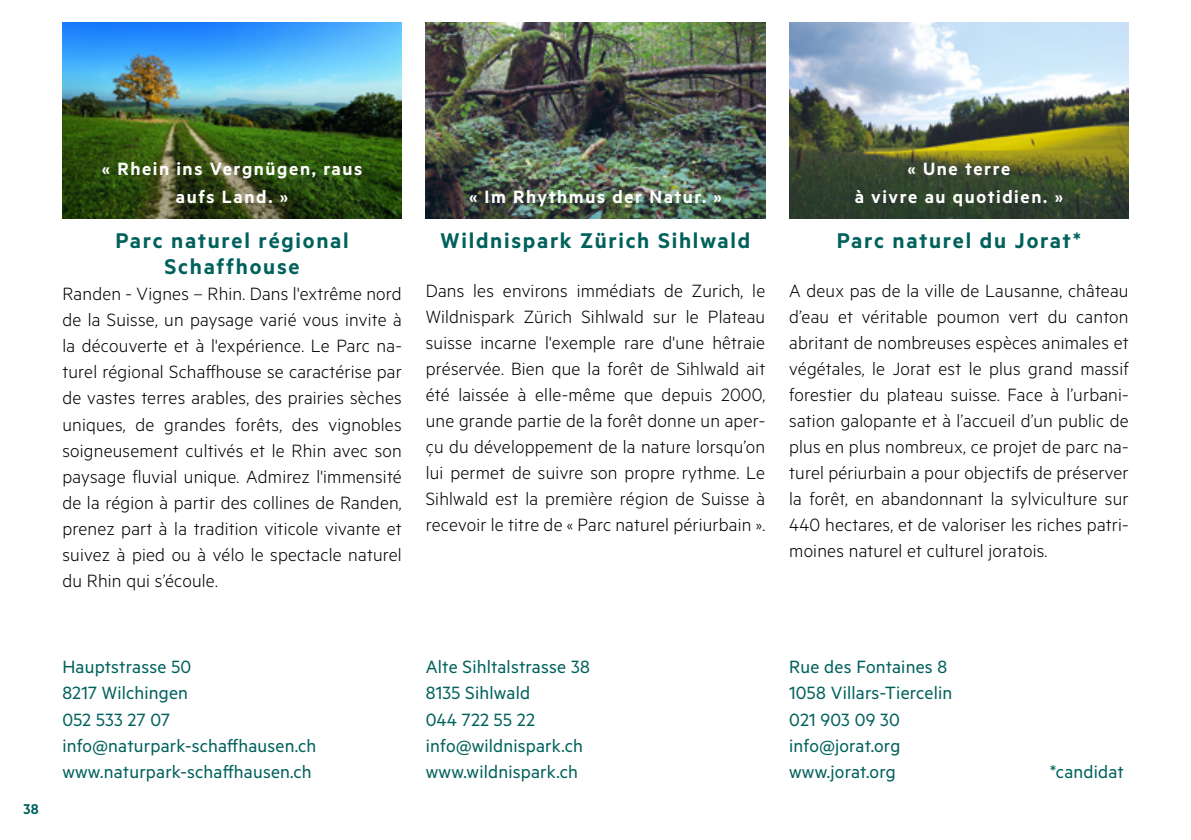
<style>
.page{position:relative;width:1191px;height:840px;background:#fff}
.page>*{position:absolute;margin:0;border:0;box-sizing:border-box;transform-origin:0 0}
.t1{font:600 24px/26px "Metric";letter-spacing:.07em;color:#00615c;text-align:center}
.t2{font:300 20px/26px "Metric";letter-spacing:.01em;color:#000;text-align:justify}
.t3{font:20px/26px "Metric";letter-spacing:.01em;color:#00615c}
.t4{font:600 20px/28px "Metric";letter-spacing:.08em;color:#fff;text-align:center}
.t5{font:600 16px "Metric";color:#00615c}
</style>
<div class="page">
<img style="left:62px;top:23px;width:340px;height:195px">
<img style="left:426px;top:23px;width:339px;height:195px">
<img style="left:789px;top:23px;width:339px;height:195px">
<p class="t4" style="left:102px;top:154px;width:262px">« Rhein ins Vergnügen, raus aufs Land. »</p>
<p class="t1" style="left:115px;top:227px;width:235px">Parc naturel régional<br>Schaffhouse</p>
<p class="t2" style="left:62px;top:280px;width:341px">Randen - Vignes – Rhin. Dans l'extrême nord de la Suisse, un paysage varié vous invite à la découverte et à l'expérience. Le Parc na&shy;turel régional Schaffhouse se caractérise par de vastes terres arables, des prairies sèches uniques, de grandes forêts, des vignobles soigneusement cultivés et le Rhin avec son paysage fluvial unique. Admirez l'immensité de la région à partir des collines de Randen, prenez part à la tradition viticole vivante et suivez à pied ou à vélo le spectacle naturel du Rhin qui s’écoule.</p>
<p class="t4" style="left:469px;top:182px;width:254px">« Im Rhythmus der Natur. »</p>
<p class="t1" style="left:440px;top:227px;width:311px">Wildnispark Zürich Sihlwald</p>
<p class="t2" style="left:426px;top:277px;width:341px">Dans les environs immédiats de Zurich, le Wildnispark Zürich Sihlwald sur le Plateau suisse incarne l'exemple rare d'une hêtraie préservée. Bien que la forêt de Sihlwald ait été laissée à elle-même que depuis 2000, une grande partie de la forêt donne un aper&shy;çu du développement de la nature lorsqu’on lui permet de suivre son propre rythme. Le Sihlwald est la première région de Suisse à recevoir le titre de « Parc naturel périurbain ».</p>
<p class="t4" style="left:854px;top:154px;width:210px">« Une terre<br>à vivre au quotidien. »</p>
<p class="t1" style="left:836px;top:227px;width:246px">Parc naturel du Jorat*</p>
<p class="t2" style="left:789px;top:277px;width:341px">A deux pas de la ville de Lausanne, château d’eau et véritable poumon vert du canton abritant de nombreuses espèces animales et végétales, le Jorat est le plus grand massif forestier du plateau suisse. Face à l’urbani&shy;sation galopante et à l’accueil d’un public de plus en plus nombreux, ce projet de parc na&shy;turel périurbain a pour objectifs de préserver la forêt, en abandonnant la sylviculture sur 440 hectares, et de valoriser les riches patri&shy;moines naturel et culturel joratois.</p>
<p class="t5" style="left:24px;top:799px;width:17px">38</p>
<p class="t3" style="left:62px;top:653px;width:255px">Hauptstrasse 50<br>8217 Wilchingen<br>052 533 27 07 info@naturpark-schaffhausen.ch www.naturpark-schaffhausen.ch</p>
<p class="t3" style="left:426px;top:653px;width:165px">Alte Sihltalstrasse 38<br>8135 Sihlwald<br>044 722 55 22 info@wildnispark.ch www.wildnispark.ch</p>
<p class="t3" style="left:789px;top:653px;width:165px">Rue des Fontaines 8<br>1058 Villars-Tiercelin<br>021 903 09 30 info@jorat.org www.jorat.org</p>
<p class="t3" style="left:1049px;top:757px;width:76px">*candidat</p>
</div>
